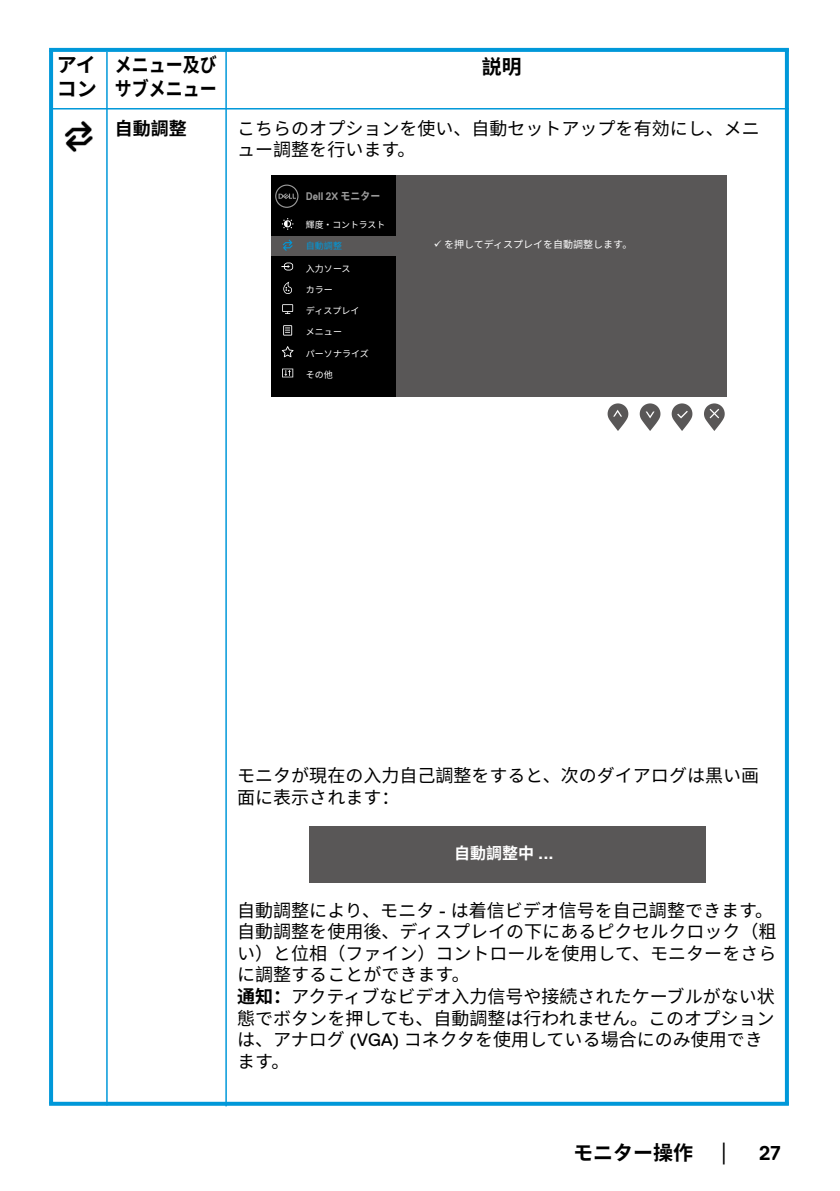
<style>
.page{position:relative;width:840px;height:1191px;background:#fff}
.page>*{position:absolute;margin:0;border:0;box-sizing:border-box;transform-origin:0 0}
.t1{font:700 20px/24px "Noto Sans Hans";color:#000}
.t2{font:700 20px/24px "Noto Sans Hans";color:#000;scale:.85 1}
.t3{font:700 20px "Dell Replica";color:#000}
.t4{font:18px/21.6px "Noto Sans Hans";color:#000}
.t5{font:700 18px "Noto Sans Hans";color:#000}
.t6{font:18px "Arial";color:#000}
.t7{font:700 16px "Noto Sans Hans";color:#fff}
.t8{font:700 11px "Dell Replica";color:#9b9b9b;scale:.9 1}
.t9{font:10px "Noto Sans Hans";color:#fff}
.t10{font:9px "Noto Sans Hans";color:#fff}
.t11{font:9px "Noto Sans Hans";color:#0098d9}
.s1{font-family:"Noto Sans Hans"}
.s2{font-family:"Dell Replica"}
.s3{font-weight:700}
</style>
<div class="page">
<hr style="left:51px;top:108px;width:737px;height:1px;background:#0098d9">
<hr style="left:106px;top:52px;width:2px;height:1053px;background:#0098d9">
<hr style="left:225px;top:50px;width:2px;height:1056px;background:#0098d9">
<img style="left:64px;top:121px;width:29px;height:31px">
<div style="left:309px;top:826px;width:395px;height:56px;background:#595757"></div>
<svg style="left:704px;top:403px;width:20px;height:28px"></svg>
<svg style="left:639px;top:403px;width:21px;height:28px"></svg>
<svg style="left:607px;top:403px;width:21px;height:28px"></svg>
<div style="left:271px;top:175px;width:455px;height:221px;background:#595757"></div>
<div style="left:271px;top:175px;width:125px;height:221px;background:#000"></div>
<div style="left:271px;top:236px;width:125px;height:20px;background:#595757"></div>
<svg style="left:275px;top:184px;width:23px;height:24px"></svg>
<svg style="left:282px;top:218px;width:11px;height:12px"></svg>
<svg style="left:282px;top:240px;width:10px;height:11px"></svg>
<svg style="left:283px;top:282px;width:9px;height:12px"></svg>
<svg style="left:282px;top:304px;width:11px;height:10px"></svg>
<svg style="left:283px;top:325px;width:9px;height:10px"></svg>
<svg style="left:282px;top:346px;width:11px;height:11px"></svg>
<svg style="left:282px;top:368px;width:11px;height:9px"></svg>
<svg style="left:281px;top:262px;width:12px;height:8px"></svg>
<svg style="left:671px;top:403px;width:21px;height:28px"></svg>
<svg style="left:784px;top:52px;width:4px;height:1049px;fill:#0098d9"></svg>
<svg style="left:49px;top:52px;width:4px;height:1049px;fill:#0098d9"></svg>
<svg style="left:49px;top:48px;width:739px;height:4px;fill:#0098d9"></svg>
<svg style="left:49px;top:1101px;width:739px;height:4px;fill:#0098d9"></svg>
<p class="t1" style="left:57px;top:53px;width:41px">アイコン</p>
<p class="t2" style="left:115px;top:53px;width:121px">メニュー及びサブメニュー</p>
<p class="t5" style="left:115px;top:118px;width:73px">自動調整</p>
<p class="t1" style="left:481px;top:55px;width:41px">説明</p>
<p class="t4" style="left:237px;top:117px;width:523px">こちらのオプションを使い、自動セットアップを有効にし、メニュー調整を行います。</p>
<p class="t8" style="left:306px;top:190px;width:84px">Dell 2X <span class="s1">モニター</span></p>
<p class="t10" style="left:306px;top:220px;width:81px">輝度・コントラスト</p>
<p class="t11" style="left:306px;top:240px;width:37px">自動調整</p>
<p class="t10" style="left:306px;top:263px;width:46px">入力ソース</p>
<p class="t10" style="left:306px;top:284px;width:28px">カラー</p>
<p class="t10" style="left:306px;top:306px;width:55px">ディスプレイ</p>
<p class="t10" style="left:306px;top:327px;width:37px">メニュー</p>
<p class="t10" style="left:306px;top:348px;width:64px">パーソナライズ</p>
<p class="t10" style="left:306px;top:369px;width:28px">その他</p>
<p class="t9" style="left:433px;top:238px;width:200px">✓ を押してディスプレイを自動調整します。</p>
<p class="t4" style="left:237px;top:765px;width:523px">モニタが現在の入力自己調整をすると、次のダイアログは黒い画面に表示されます：</p>
<p class="t7" style="left:454px;top:844px;width:101px">自動調整中 <span class="s2">...</span></p>
<p class="t4" style="left:237px;top:899px;width:540px">自動調整により、モニタ <span class="s2">-</span> は着信ビデオ信号を自己調整できます。自動調整を使用後、ディスプレイの下にあるピクセルクロック（粗い）と位相（ファイン）コントロールを使用して、モニターをさらに調整することができます。<br><span class="s3">通知：</span>アクティブなビデオ入力信号や接続されたケーブルがない状態でボタンを押しても、自動調整は行われません。このオプションは、アナログ <span class="s2">(VGA)</span> コネクタを使用している場合にのみ使用できます。</p>
<p class="t1" style="left:572px;top:1141px;width:121px">モニター操作</p>
<p class="t6" style="left:718px;top:1140px;width:13px">│</p>
<p class="t3" style="left:758px;top:1142px;width:23px">27</p>
</div>
